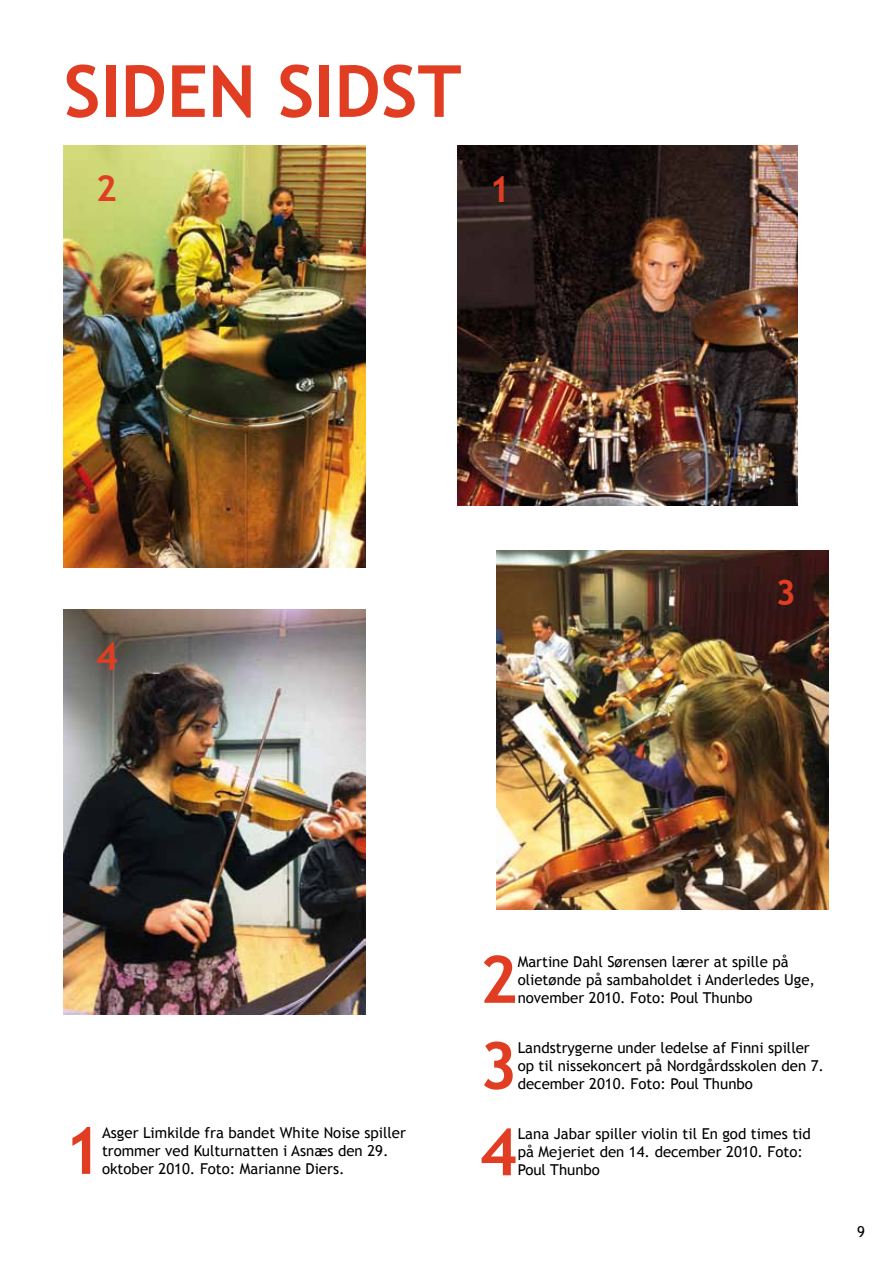
<style>
.page{position:relative;width:893px;height:1263px;background:#fff}
.page>*{position:absolute;margin:0;border:0;box-sizing:border-box;transform-origin:0 0}
.t1{font:700 72px "Trebuchet MS";color:#e03d22}
.t2{font:700 65.25px "Trebuchet MS";color:#e03d22}
.t3{font:700 38.4px "Trebuchet MS";color:#e03d22}
.t4{font:700 36px "Trebuchet MS";color:#e03d22}
.t5{font:700 35.25px "Trebuchet MS";color:#e03d22}
.t6{font:15px/18px "Trebuchet MS";color:#000}
</style>
<div class="page">
<img style="left:64px;top:145px;width:302px;height:422px">
<img style="left:496px;top:550px;width:333px;height:360px">
<img style="left:64px;top:610px;width:302px;height:404px">
<img style="left:457px;top:145px;width:340px;height:360px">
<h1 class="t1" style="left:64px;top:46px;width:399px">SI DEN SIDST</h1>
<h3 class="t4" style="left:96px;top:166px;width:23px">2</h3>
<h3 class="t4" style="left:489px;top:166px;width:23px">1</h3>
<h3 class="t3" style="left:96px;top:632px;width:24px">4</h3>
<h3 class="t5" style="left:775px;top:571px;width:22px">3</h3>
<h2 class="t2" style="left:64px;top:1110px;width:40px">1</h2>
<p class="t6" style="left:102px;top:1124px;width:305px">Asger Limkilde fra bandet White Noise spiller trommer ved Kulturnatten i Asnæs den 29. oktober 2010. Foto: Marianne Diers.</p>
<h2 class="t2" style="left:479px;top:939px;width:40px">2</h2>
<p class="t6" style="left:518px;top:953px;width:299px">Martine Dahl Sørensen lærer at spille på olietønde på sambaholdet i Anderledes Uge, november 2010. Foto: Poul Thunbo</p>
<h2 class="t2" style="left:479px;top:1025px;width:40px">3</h2>
<p class="t6" style="left:518px;top:1039px;width:308px">Landstrygerne under ledelse af Finni spiller op til nissekoncert på Nordgårdsskolen den 7. december 2010. Foto: Poul Thunbo</p>
<h2 class="t2" style="left:479px;top:1111px;width:40px">4</h2>
<p class="t6" style="left:518px;top:1125px;width:295px">Lana Jabar spiller violin til En god times tid på Mejeriet den 14. december 2010. Foto:<br>Poul Thunbo</p>
<p class="t6" style="left:857px;top:1222px;width:9px">9</p>
</div>
